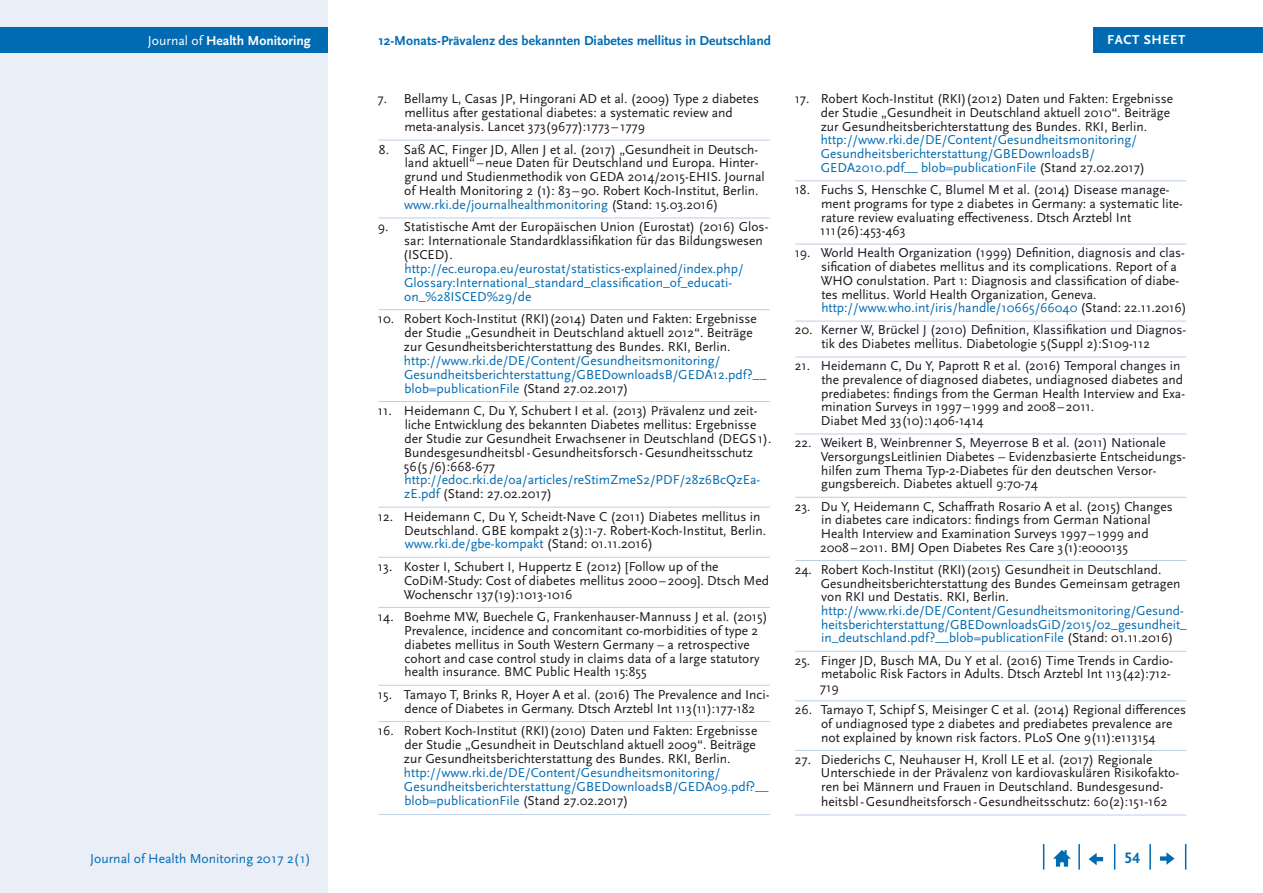
<style>
.page{position:relative;width:1263px;height:893px;background:#fff}
.page>*{position:absolute;margin:0;border:0;box-sizing:border-box;transform-origin:0 0}
.t1{font:700 15.75px "Scala Sans Pro";color:#006bb3}
.t2{font:700 13.65px "Scala Sans Pro";color:#006bb3}
.t3{font:13.65px "Scala Sans Pro";color:#006bb3}
.t4{font:700 13.65px "Scala Sans Pro";color:#fff}
.Literaturverzeichnis{font:13.5px/13.6px "Scala Sans Pro";color:#1a171c}
.Literaturverzeichnis-2{font:13.5px/14px "Scala Sans Pro";color:#006bb3}
.t5{font:700 13.5px "Scala Sans Pro";letter-spacing:.04em;color:#fff}
.s1{font-weight:400}
.s2{color:#006bb3}
.s3{color:#1a171c}
</style>
<div class="page">
<div style="left:0;top:0;width:327px;height:893px;background:#eaeef7"></div>
<div style="left:0;top:28px;width:327px;height:25px;background:#006bb3"></div>
<svg style="left:1185px;top:844px;width:1px;height:26px"></svg>
<hr style="left:1149px;top:844px;width:2px;height:26px;background:#006bb3">
<svg style="left:1114px;top:844px;width:1px;height:26px"></svg>
<hr style="left:1078px;top:844px;width:2px;height:26px;background:#006bb3">
<svg style="left:1043px;top:844px;width:1px;height:26px"></svg>
<svg style="left:1053px;top:850px;width:18px;height:17px"></svg>
<svg style="left:1089px;top:853px;width:14px;height:12px"></svg>
<svg style="left:1160px;top:852px;width:14px;height:13px"></svg>
<div style="left:1093px;top:28px;width:170px;height:25px;background:#006bb3"></div>
<hr style="left:378px;top:140px;width:392px;height:1px;background:#bdcee8">
<hr style="left:378px;top:218px;width:392px;height:1px;background:#bdcee8">
<hr style="left:378px;top:309px;width:392px;height:1px;background:#bdcee8">
<hr style="left:378px;top:401px;width:392px;height:1px;background:#bdcee8">
<hr style="left:378px;top:507px;width:392px;height:1px;background:#bdcee8">
<hr style="left:378px;top:557px;width:392px;height:1px;background:#bdcee8">
<hr style="left:378px;top:607px;width:392px;height:1px;background:#bdcee8">
<hr style="left:378px;top:685px;width:392px;height:1px;background:#bdcee8">
<hr style="left:378px;top:721px;width:392px;height:1px;background:#bdcee8">
<hr style="left:378px;top:814px;width:392px;height:1px;background:#bdcee8">
<hr style="left:795px;top:180px;width:391px;height:1px;background:#bdcee8">
<hr style="left:795px;top:244px;width:391px;height:1px;background:#bdcee8">
<hr style="left:795px;top:321px;width:391px;height:1px;background:#bdcee8">
<hr style="left:795px;top:357px;width:391px;height:1px;background:#bdcee8">
<hr style="left:795px;top:434px;width:391px;height:1px;background:#bdcee8">
<hr style="left:795px;top:497px;width:391px;height:1px;background:#bdcee8">
<hr style="left:795px;top:560px;width:391px;height:1px;background:#bdcee8">
<hr style="left:795px;top:651px;width:391px;height:1px;background:#bdcee8">
<hr style="left:795px;top:700px;width:391px;height:1px;background:#bdcee8">
<hr style="left:795px;top:750px;width:391px;height:1px;background:#bdcee8">
<hr style="left:795px;top:815px;width:391px;height:1px;background:#bdcee8">
<p class="t4" style="left:148px;top:33px;width:164px"><span class="s1">Journal of</span> Health Monitoring</p>
<p class="t2" style="left:378px;top:33px;width:394px">12-Monats-Prävalenz des bekannten Diabetes mellitus in Deutschland</p>
<p class="Literaturverzeichnis" style="left:404px;top:92px;width:356px;text-indent:-27px">7. Bellamy L, Casas JP, Hingorani AD et al. (2009) Type 2 diabetes mellitus after gestational diabetes: a systematic review and meta-analysis. Lancet 373(9677):1773 – 1779</p>
<p class="Literaturverzeichnis" style="left:404px;top:142px;width:362px;text-indent:-25px">8. Saß AC, Finger JD, Allen J et al. (2017) „Gesundheit in Deutsch&shy;land aktuell“–neue Daten für Deutschland und Europa. Hinter&shy;grund und Studienmethodik von GEDA 2014/2015-EHIS. Journal of Health Monitoring 2 (1): 83–90. Robert Koch-Institut, Berlin. <span class="s2">www.rki.de/journalhealthmonitoring</span> (Stand: 15.03.2016)</p>
<p class="Literaturverzeichnis-2" style="left:403px;top:220px;width:367px;text-indent:-26px"><span class="s3">9. Statistische Amt der Europäischen Union (Eurostat) (2016) Glos&shy;sar: Internationale Standardklassifikation für das Bildungswesen (ISCED). </span>http://ec.europa.eu/eurostat/statistics-explained/index.php/ Glossary:International_standard_classification_of_educati&shy;on_%28ISCED%29/de</p>
<p class="Literaturverzeichnis" style="left:404px;top:312px;width:364px;text-indent:-26px">10. Robert Koch-Institut (RKI)(2014) Daten und Fakten: Ergebnisse der Studie „Gesundheit in Deutschland aktuell 2012“. Beiträge zur Gesundheitsberichterstattung des Bundes. RKI, Berlin. <span class="s2">http://www.rki.de/DE/Content/Gesundheitsmonitoring/ Gesundheitsberichterstattung/GBEDownloadsB/GEDA12.pdf?__ blob=publicationFile</span> (Stand 27.02.2017)</p>
<p class="Literaturverzeichnis" style="left:404px;top:404px;width:369px;text-indent:-26px">11. Heidemann C, Du Y, Schubert I et al. (2013) Prävalenz und zeit&shy;liche Entwicklung des bekannten Diabetes mellitus: Ergebnisse der Studie zur Gesundheit Erwachsener in Deutschland (DEGS1).<br>Bundesgesundheitsbl-Gesundheitsforsch-Gesundheitsschutz 56(5 /6):668-677 <span class="s2">http://edoc.rki.de/oa/articles/reStimZmeS2/PDF/28z6BcQzEa&shy;zE.pdf</span> (Stand: 27.02.2017)</p>
<p class="Literaturverzeichnis" style="left:404px;top:509px;width:364px;text-indent:-26px">12. Heidemann C, Du Y, Scheidt-Nave C (2011) Diabetes mellitus in<br>Deutschland. GBE kompakt 2(3):1-7. Robert-Koch-Institut, Berlin. <span class="s2">www.rki.de/gbe-kompakt</span> (Stand: 01.11.2016)</p>
<p class="Literaturverzeichnis" style="left:404px;top:559px;width:367px;text-indent:-26px">13. Koster I, Schubert I, Huppertz E (2012) [Follow up of the<br>CoDiM-Study: Cost of diabetes mellitus 2000–2009]. Dtsch Med<br>Wochenschr 137(19):1013-1016</p>
<p class="Literaturverzeichnis" style="left:404px;top:609px;width:365px;text-indent:-26px">14. Boehme MW, Buechele G, Frankenhauser-Mannuss J et al. (2015)<br>Prevalence, incidence and concomitant co-morbidities of type 2 diabetes mellitus in South Western Germany – a retrospective cohort and case control study in claims data of a large statutory health insurance. BMC Public Health 15:855</p>
<p class="Literaturverzeichnis" style="left:404px;top:687px;width:366px;text-indent:-27px">15. Tamayo T, Brinks R, Hoyer A et al. (2016) The Prevalence and Inci&shy;dence of Diabetes in Germany. Dtsch Arztebl Int 113(11):177-182</p>
<p class="Literaturverzeichnis" style="left:404px;top:724px;width:366px;line-height:14.1px;text-indent:-26px">16. Robert Koch-Institut (RKI)(2010) Daten und Fakten: Ergebnisse der Studie „Gesundheit in Deutschland aktuell 2009“. Beiträge zur Gesundheitsberichterstattung des Bundes. RKI, Berlin. <span class="s2">http://www.rki.de/DE/Content/Gesundheitsmonitoring/ Gesundheitsberichterstattung/GBEDownloadsB/GEDA09.pdf?__ blob=publicationFile</span> (Stand 27.02.2017)</p>
<p class="t5" style="left:1107px;top:32px;width:80px">FACT SHEET</p>
<p class="Literaturverzeichnis" style="left:821px;top:92px;width:354px;text-indent:-26px">17. Robert Koch-Institut (RKI)(2012) Daten und Fakten: Ergebnisse der Studie „Gesundheit in Deutschland aktuell 2010“. Beiträge zur Gesundheitsberichterstattung des Bundes. RKI, Berlin. <span class="s2">http://www.rki.de/DE/Content/Gesundheitsmonitoring/ Gesundheitsberichterstattung/GBEDownloadsB/ GEDA2010.pdf__ blob=publicationFile</span> (Stand 27.02.2017)</p>
<p class="Literaturverzeichnis" style="left:820px;top:183px;width:364px;text-indent:-26px">18. Fuchs S, Henschke C, Blumel M et al. (2014) Disease manage&shy;ment programs for type 2 diabetes in Germany: a systematic lite&shy;rature review evaluating effectiveness. Dtsch Arztebl Int 111(26):453-463</p>
<p class="Literaturverzeichnis" style="left:821px;top:246px;width:367px;text-indent:-26px">19. World Health Organization (1999) Definition, diagnosis and clas&shy;sification of diabetes mellitus and its complications. Report of a WHO conulstation. Part 1: Diagnosis and classification of diabe&shy;tes mellitus. World Health Organization, Geneva. <span class="s2">http://www.who.int/iris/handle/10665/66040</span> (Stand: 22.11.2016)</p>
<p class="Literaturverzeichnis" style="left:821px;top:323px;width:366px;text-indent:-27px">20. Kerner W, Brückel J (2010) Definition, Klassifikation und Diagnos&shy;tik des Diabetes mellitus. Diabetologie 5(Suppl 2):S109-112</p>
<p class="Literaturverzeichnis" style="left:821px;top:359px;width:366px;text-indent:-26px">21. Heidemann C, Du Y, Paprott R et al. (2016) Temporal changes in the prevalence of diagnosed diabetes, undiagnosed diabetes and prediabetes: findings from the German Health Interview and Exa&shy;mination Surveys in 1997 – 1999 and 2008 –2011.<br>Diabet Med 33(10):1406-1414</p>
<p class="Literaturverzeichnis" style="left:821px;top:436px;width:367px;text-indent:-26px">22. Weikert B, Weinbrenner S, Meyerrose B et al. (2011) Nationale VersorgungsLeitlinien Diabetes – Evidenzbasierte Entscheidungs&shy;hilfen zum Thema Typ-2-Diabetes für den deutschen Versor&shy;gungsbereich. Diabetes aktuell 9:70-74</p>
<p class="Literaturverzeichnis" style="left:820px;top:499px;width:354px;text-indent:-26px">23. Du Y, Heidemann C, Schaffrath Rosario A et al. (2015) Changes in diabetes care indicators: findings from German National Health Interview and Examination Surveys 1997 –1999 and 2008 –2011. BMJ Open Diabetes Res Care 3(1):e000135</p>
<p class="Literaturverzeichnis" style="left:821px;top:563px;width:368px;text-indent:-26px">24. Robert Koch-Institut (RKI)(2015) Gesundheit in Deutschland.<br>Gesundheitsberichterstattung des Bundes Gemeinsam getragen von RKI und Destatis. RKI, Berlin. <span class="s2">http://www.rki.de/DE/Content/Gesundheitsmonitoring/Gesund&shy;heitsberichterstattung/GBEDownloadsGiD/2015/02_gesundheit_ in_deutschland.pdf?__blob=publicationFile</span> (Stand: 01.11.2016)</p>
<p class="Literaturverzeichnis" style="left:820px;top:653px;width:355px;text-indent:-25px">25. Finger JD, Busch MA, Du Y et al. (2016) Time Trends in Cardio&shy;metabolic Risk Factors in Adults. Dtsch Arztebl Int 113(42):712-<br>719</p>
<p class="Literaturverzeichnis" style="left:821px;top:703px;width:367px;text-indent:-26px">26. Tamayo T, Schipf S, Meisinger C et al. (2014) Regional differences of undiagnosed type 2 diabetes and prediabetes prevalence are not explained by known risk factors. PLoS One 9(11):e113154</p>
<p class="Literaturverzeichnis" style="left:821px;top:752px;width:360px;text-indent:-26px">27. Diederichs C, Neuhauser H, Kroll LE et al. (2017) Regionale<br>Unterschiede in der Prävalenz von kardiovaskulären Risikofakto&shy;ren bei Männern und Frauen in Deutschland. Bundesgesund-</p>
<p class="Literaturverzeichnis" style="left:821px;top:795px;width:348px">heitsbl-Gesundheitsforsch-Gesundheitsschutz: 60(2):151-162</p>
<p class="t3" style="left:90px;top:850px;width:222px">Journal of Health Monitoring 2017 2(1)</p>
<p class="t1" style="left:1124px;top:849px;width:17px">54</p>
</div>
